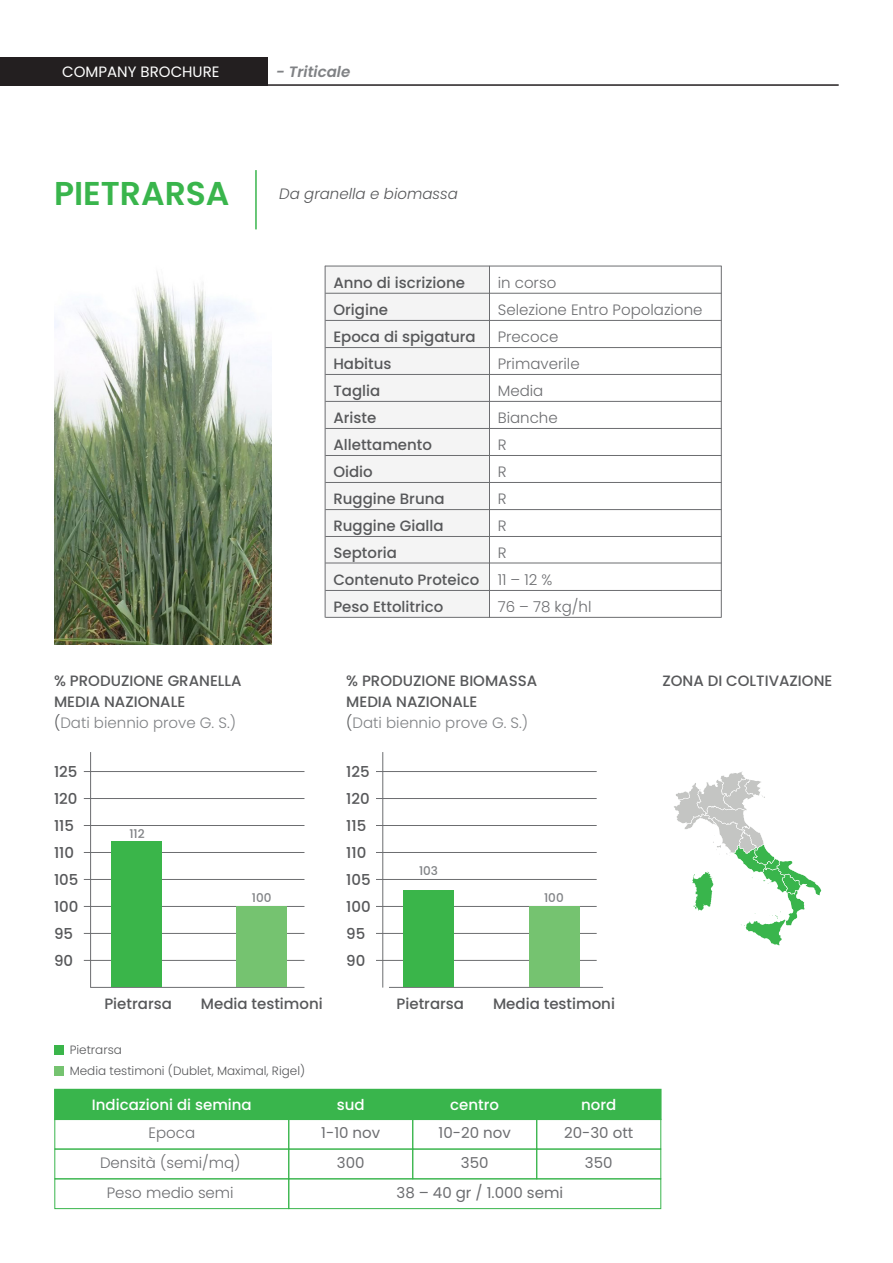
<style>
.page{position:relative;width:893px;height:1263px;background:#fff}
.page>*{position:absolute;margin:0;border:0;box-sizing:border-box;transform-origin:0 0}
.t1{font:600 33px "Poppins";color:#39b54c}
.t2{font:500 15px "Poppins";color:#57585a}
.t3{font:300 15px "Poppins";color:#6c6d70}
.t4{font:15px "Poppins";color:#6c6d70}
.t5{font:300 15px "Poppins";color:#808285}
.t6{font:500 15px "Poppins";color:#fff}
.t7{font:italic 300 15px "Poppins";color:#57585a}
.t8{font:15px "Poppins";color:#fff}
.t9{font:italic 600 15px "Poppins";color:#808285}
.t10{font:300 12px "Poppins";color:#57585a}
.t11{font:500 12px "Poppins";color:#808285}
.s1{color:#57585a}
</style>
<div class="page">
<div style="left:0;top:58px;width:268px;height:28px;background:#231f20"></div>
<hr style="left:54px;top:84px;width:785px;height:2px;background:#231f20">
<img style="left:54px;top:273px;width:217px;height:371px">
<hr style="left:255px;top:170px;width:2px;height:59px;background:#39b54c">
<div style="left:325px;top:266px;width:165px;height:351px;background:#f4f4f4"></div>
<hr style="left:325px;top:293px;width:396px;height:1px;background:#6c6d70">
<hr style="left:325px;top:320px;width:396px;height:1px;background:#6c6d70">
<hr style="left:325px;top:347px;width:396px;height:1px;background:#6c6d70">
<hr style="left:325px;top:374px;width:396px;height:1px;background:#6c6d70">
<hr style="left:325px;top:401px;width:396px;height:1px;background:#6c6d70">
<hr style="left:325px;top:428px;width:396px;height:1px;background:#6c6d70">
<hr style="left:325px;top:455px;width:396px;height:1px;background:#6c6d70">
<hr style="left:325px;top:482px;width:396px;height:1px;background:#6c6d70">
<hr style="left:325px;top:509px;width:396px;height:1px;background:#6c6d70">
<hr style="left:325px;top:536px;width:396px;height:1px;background:#6c6d70">
<hr style="left:325px;top:563px;width:396px;height:1px;background:#6c6d70">
<hr style="left:325px;top:590px;width:396px;height:1px;background:#6c6d70">
<hr style="left:325px;top:617px;width:396px;height:1px;background:#6c6d70">
<hr style="left:489px;top:266px;width:1px;height:351px;background:#6c6d70">
<hr style="left:721px;top:266px;width:1px;height:351px;background:#6c6d70">
<hr style="left:325px;top:266px;width:1px;height:351px;background:#6c6d70">
<hr style="left:325px;top:266px;width:396px;height:1px;background:#6c6d70">
<hr style="left:90px;top:752px;width:1px;height:235px;background:#6c6d70">
<hr style="left:383px;top:752px;width:1px;height:235px;background:#6c6d70">
<hr style="left:90px;top:987px;width:214px;height:1px;background:#6c6d70">
<hr style="left:389px;top:987px;width:214px;height:1px;background:#6c6d70">
<hr style="left:84px;top:960px;width:220px;height:1px;background:#6c6d70">
<hr style="left:376px;top:960px;width:221px;height:1px;background:#6c6d70">
<hr style="left:84px;top:933px;width:220px;height:1px;background:#6c6d70">
<hr style="left:376px;top:933px;width:221px;height:1px;background:#6c6d70">
<hr style="left:84px;top:906px;width:220px;height:1px;background:#6c6d70">
<hr style="left:376px;top:906px;width:221px;height:1px;background:#6c6d70">
<hr style="left:84px;top:879px;width:220px;height:1px;background:#6c6d70">
<hr style="left:376px;top:879px;width:221px;height:1px;background:#6c6d70">
<hr style="left:84px;top:852px;width:220px;height:1px;background:#6c6d70">
<hr style="left:376px;top:852px;width:221px;height:1px;background:#6c6d70">
<hr style="left:84px;top:825px;width:220px;height:1px;background:#6c6d70">
<hr style="left:376px;top:825px;width:221px;height:1px;background:#6c6d70">
<hr style="left:84px;top:798px;width:220px;height:1px;background:#6c6d70">
<hr style="left:376px;top:798px;width:221px;height:1px;background:#6c6d70">
<hr style="left:84px;top:771px;width:220px;height:1px;background:#6c6d70">
<hr style="left:376px;top:771px;width:221px;height:1px;background:#6c6d70">
<div style="left:111px;top:841px;width:51px;height:146px;background:#3ab54a"></div>
<div style="left:403px;top:890px;width:51px;height:97px;background:#3ab54a"></div>
<div style="left:236px;top:906px;width:51px;height:81px;background:#75c370"></div>
<div style="left:529px;top:906px;width:50px;height:81px;background:#75c370"></div>
<div style="left:412px;top:1149px;width:125px;height:30px;border:1px solid #39b54c"></div>
<div style="left:288px;top:1149px;width:125px;height:30px;border:1px solid #39b54c"></div>
<div style="left:536px;top:1149px;width:125px;height:30px;border:1px solid #39b54c"></div>
<div style="left:54px;top:1149px;width:235px;height:30px;border:1px solid #39b54c"></div>
<div style="left:54px;top:1178px;width:235px;height:31px;border:1px solid #39b54c"></div>
<div style="left:54px;top:1089px;width:607px;height:31px;background:#39b54c"></div>
<div style="left:288px;top:1119px;width:125px;height:30px;border:1px solid #39b54c"></div>
<div style="left:412px;top:1119px;width:125px;height:30px;border:1px solid #39b54c"></div>
<div style="left:288px;top:1178px;width:373px;height:31px;border:1px solid #39b54c"></div>
<svg style="left:674px;top:771px;width:148px;height:174px"></svg>
<div style="left:54px;top:1045px;width:9px;height:9px;background:#3ab54a"></div>
<div style="left:54px;top:1066px;width:9px;height:10px;background:#75c370"></div>
<p class="t8" style="left:62px;top:63px;width:159px">COMPANY BROCHURE</p>
<p class="t9" style="left:276px;top:63px;width:76px">- Triticale</p>
<p class="t1" style="left:54px;top:174px;width:177px">PIETRARSA</p>
<p class="t7" style="left:279px;top:185px;width:180px">Da granella e biomassa</p>
<p class="t2" style="left:333px;top:274px;width:133px">Anno di iscrizione</p>
<p class="t2" style="left:333px;top:301px;width:56px">Origine</p>
<p class="t2" style="left:333px;top:328px;width:144px">Epoca di spigatura</p>
<p class="t2" style="left:333px;top:355px;width:60px">Habitus</p>
<p class="t2" style="left:333px;top:382px;width:48px">Taglia</p>
<p class="t2" style="left:333px;top:409px;width:45px">Ariste</p>
<p class="t2" style="left:333px;top:436px;width:100px">Allettamento</p>
<p class="t2" style="left:333px;top:463px;width:41px">Oidio</p>
<p class="t2" style="left:333px;top:490px;width:113px">Ruggine Bruna</p>
<p class="t2" style="left:333px;top:517px;width:112px">Ruggine Gialla</p>
<p class="t2" style="left:333px;top:544px;width:65px">Septoria</p>
<p class="t2" style="left:333px;top:571px;width:147px">Contenuto Proteico</p>
<p class="t2" style="left:333px;top:598px;width:112px">Peso Ettolitrico</p>
<p class="t3" style="left:498px;top:274px;width:60px">in corso</p>
<p class="t3" style="left:498px;top:301px;width:206px">Selezione Entro Popolazione</p>
<p class="t3" style="left:498px;top:328px;width:62px">Precoce</p>
<p class="t3" style="left:498px;top:355px;width:83px">Primaverile</p>
<p class="t3" style="left:498px;top:382px;width:47px">Media</p>
<p class="t3" style="left:498px;top:409px;width:62px">Bianche</p>
<p class="t3" style="left:498px;top:436px;width:10px">R</p>
<p class="t3" style="left:498px;top:463px;width:10px">R</p>
<p class="t3" style="left:498px;top:490px;width:10px">R</p>
<p class="t3" style="left:498px;top:517px;width:10px">R</p>
<p class="t3" style="left:498px;top:544px;width:10px">R</p>
<p class="t3" style="left:498px;top:571px;width:56px">11 – 12 %</p>
<p class="t3" style="left:498px;top:598px;width:95px">76 – 78 kg/hl</p>
<p class="t2" style="left:54px;top:672px;width:189px">% PRODUZIONE GRANELLA</p>
<p class="t2" style="left:54px;top:693px;width:133px">MEDIA NAZIONALE</p>
<p class="t5" style="left:54px;top:714px;width:183px"><span class="s1">(</span>Dati biennio prove G. S.)</p>
<p class="t2" style="left:54px;top:763px;width:25px">125</p>
<p class="t2" style="left:54px;top:790px;width:25px">120</p>
<p class="t2" style="left:54px;top:817px;width:22px">115</p>
<p class="t2" style="left:54px;top:844px;width:22px">110</p>
<p class="t2" style="left:54px;top:871px;width:26px">105</p>
<p class="t2" style="left:54px;top:898px;width:26px">100</p>
<p class="t2" style="left:54px;top:925px;width:21px">95</p>
<p class="t2" style="left:54px;top:952px;width:21px">90</p>
<p class="t11" style="left:129px;top:827px;width:17px">112</p>
<p class="t11" style="left:252px;top:890px;width:21px">100</p>
<p class="t2" style="left:346px;top:672px;width:193px">% PRODUZIONE BIOMASSA</p>
<p class="t2" style="left:346px;top:693px;width:133px">MEDIA NAZIONALE</p>
<p class="t5" style="left:346px;top:714px;width:183px"><span class="s1">(</span>Dati biennio prove G. S.)</p>
<p class="t2" style="left:346px;top:763px;width:25px">125</p>
<p class="t2" style="left:346px;top:790px;width:25px">120</p>
<p class="t2" style="left:346px;top:817px;width:22px">115</p>
<p class="t2" style="left:346px;top:844px;width:22px">110</p>
<p class="t2" style="left:346px;top:871px;width:26px">105</p>
<p class="t2" style="left:346px;top:898px;width:26px">100</p>
<p class="t2" style="left:346px;top:925px;width:21px">95</p>
<p class="t2" style="left:346px;top:952px;width:21px">90</p>
<p class="t11" style="left:419px;top:863px;width:21px">103</p>
<p class="t11" style="left:544px;top:890px;width:21px">100</p>
<p class="t2" style="left:104px;top:995px;width:69px">Pietrarsa</p>
<p class="t2" style="left:201px;top:995px;width:123px">Media testimoni</p>
<p class="t2" style="left:397px;top:995px;width:69px">Pietrarsa</p>
<p class="t2" style="left:493px;top:995px;width:123px">Media testimoni</p>
<p class="t10" style="left:70px;top:1042px;width:54px">Pietrarsa</p>
<p class="t10" style="left:70px;top:1064px;width:237px">Media testimoni (Dublet, Maximal, Rigel)</p>
<p class="t6" style="left:92px;top:1096px;width:161px">Indicazioni di semina</p>
<p class="t6" style="left:337px;top:1096px;width:29px">sud</p>
<p class="t6" style="left:450px;top:1096px;width:50px">centro</p>
<p class="t6" style="left:581px;top:1096px;width:37px">nord</p>
<p class="t3" style="left:149px;top:1124px;width:48px">Epoca</p>
<p class="t4" style="left:321px;top:1124px;width:60px">1-10 nov</p>
<p class="t4" style="left:439px;top:1124px;width:74px">10-20 nov</p>
<p class="t4" style="left:564px;top:1124px;width:71px">20-30 ott</p>
<p class="t3" style="left:100px;top:1154px;width:142px">Densità (semi/mq)</p>
<p class="t4" style="left:337px;top:1154px;width:29px">300</p>
<p class="t4" style="left:461px;top:1154px;width:29px">350</p>
<p class="t4" style="left:585px;top:1154px;width:29px">350</p>
<p class="t3" style="left:107px;top:1184px;width:128px">Peso medio semi</p>
<p class="t4" style="left:396px;top:1184px;width:168px">38 – 40 gr / 1.000 semi</p>
<p class="t2" style="left:662px;top:672px;width:171px">ZONA DI COLTIVAZIONE</p>
</div>
